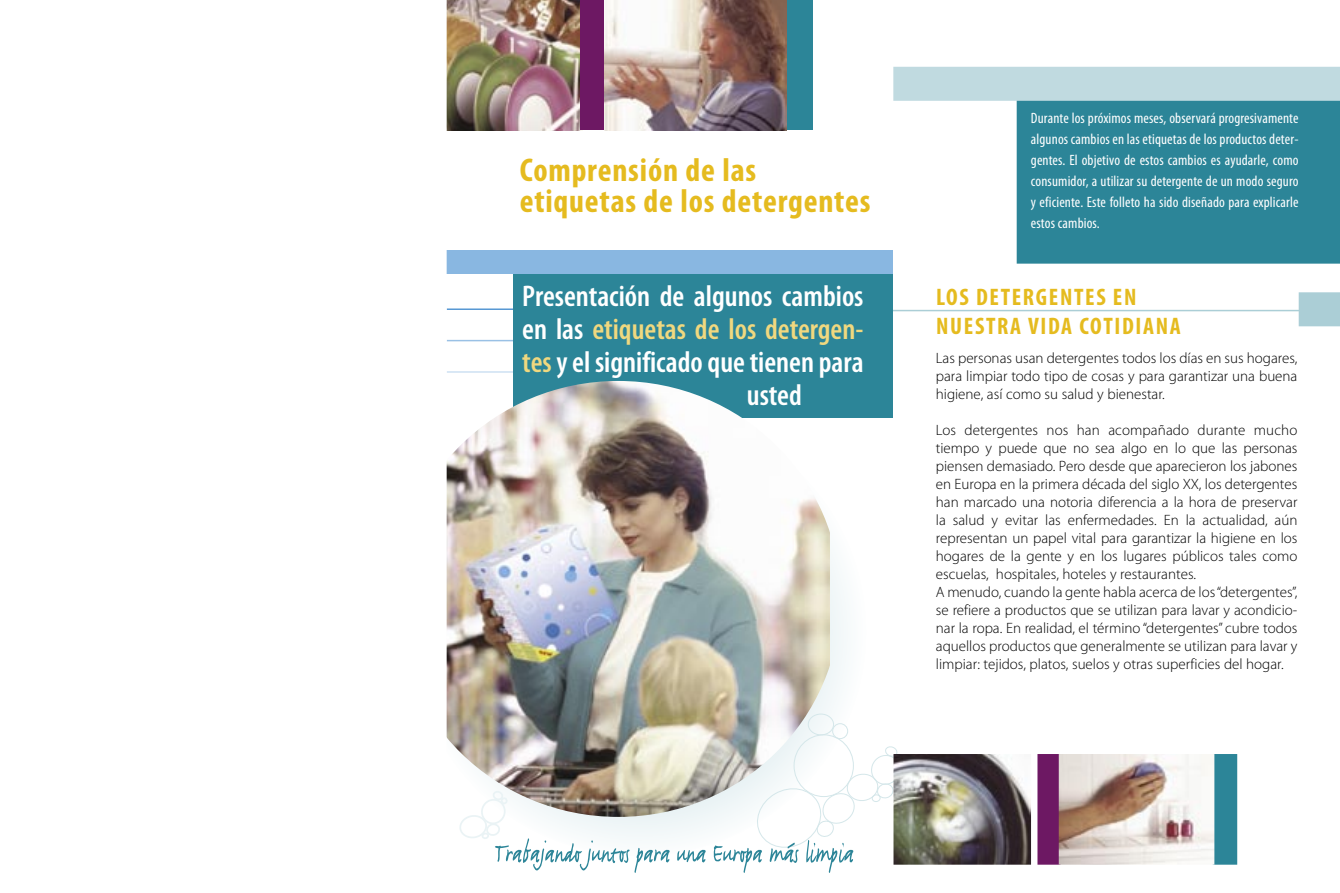
<style>
.page{position:relative;width:1340px;height:893px;background:#fff}
.page>*{position:absolute;margin:0;border:0;box-sizing:border-box;transform-origin:0 0}
.Normal_e{font:700 condensed 33px "Myriad Pro";letter-spacing:.025em;color:#e5bb1f}
.t1{font:600 condensed 30px "Myriad Pro";color:#fff}
.t2{font:600 condensed 30px "Myriad Pro";color:#f0d87f}
.Normal_e-2{font:700 condensed 24px/28.8px "Myriad Pro";letter-spacing:.07em;color:#e5bb1f}
.t3{font:300 15px/18px "Myriad Pro";color:#000;text-align:justify}
.t4{font:condensed 15px/21px "Myriad Pro";letter-spacing:.01em;color:#fff;text-align:justify}
.s1{color:#fff}
.s2{color:#f0d87f}
</style>
<div class="page">
<hr style="left:891px;top:310px;width:448px;height:1px;background:#abced6">
<hr style="left:446px;top:308px;width:159px;height:2px;background:#5798d4">
<hr style="left:446px;top:371px;width:322px;height:2px;background:#cde0f2">
<hr style="left:446px;top:340px;width:292px;height:1px;background:#9ac1e5">
<div style="left:411px;top:407px;width:455px;height:449px;background:#f7fafb;border-radius:50%"></div>
<div style="left:513px;top:260px;width:380px;height:158px;background:#2c8598"></div>
<div style="left:446px;top:250px;width:447px;height:24px;background:#89b7e1"></div>
<img style="left:446px;top:381px;width:383px;height:436px">
<img style="left:446px;top:0;width:134px;height:130px">
<div style="left:580px;top:0;width:27px;height:130px;background:#6d1863"></div>
<div style="left:784px;top:0;width:29px;height:130px;background:#2c8598"></div>
<img style="left:605px;top:0;width:181px;height:130px">
<div style="left:808px;top:714px;width:26px;height:21px;border:1px solid #d5e7ea;border-radius:50%"></div>
<div style="left:832px;top:723px;width:16px;height:16px;border:1px solid #d5e7ea;border-radius:50%"></div>
<div style="left:1016px;top:98px;width:323px;height:166px;background:#2c8598"></div>
<div style="left:893px;top:67px;width:446px;height:34px;background:#c0dae0"></div>
<div style="left:1298px;top:292px;width:41px;height:34px;background:#abced6"></div>
<img style="left:904px;top:754px;width:127px;height:111px">
<div style="left:1037px;top:754px;width:23px;height:111px;background:#6d1863"></div>
<div style="left:1212px;top:754px;width:25px;height:111px;background:#2c8598"></div>
<img style="left:1058px;top:754px;width:156px;height:111px">
<div style="left:330px;top:0;width:116px;height:893px;background:#fff"></div>
<svg style="left:456px;top:788px;width:214px;height:85px"></svg>
<svg style="left:677px;top:849px;width:29px;height:14px"></svg>
<svg style="left:713px;top:744px;width:191px;height:129px"></svg>
<p class="Normal_e" style="left:519px;top:151px;width:238px">Comprensión de las</p>
<p class="Normal_e" style="left:519px;top:183px;width:352px">etiquetas de los detergentes</p>
<p class="t1" style="left:522px;top:280px;width:343px">Presentación de algunos cambios</p>
<p class="t2" style="left:522px;top:313px;width:343px"><span class="s1">en las</span> etiquetas de los detergen-</p>
<p class="t1" style="left:522px;top:346px;width:343px"><span class="s2">tes</span> y el significado que tienen para</p>
<p class="t1" style="left:747px;top:379px;width:57px">usted</p>
<p class="t4" style="left:1030px;top:108px;width:269px">Durante los próximos meses, observará progresivamente algunos cambios en las etiquetas de los productos deter&shy;gentes. El objetivo de estos cambios es ayudarle, como consumidor, a utilizar su detergente de un modo seguro y eficiente. Este folleto ha sido diseñado para explicarle estos cambios.</p>
<p class="Normal_e-2" style="left:936px;top:283px;width:246px">LOS DETERGENTES EN<br>NUESTRA VIDA COTIDIANA</p>
<p class="t3" style="left:935px;top:350px;width:363px">Las personas usan detergentes todos los días en sus hogares, para limpiar todo tipo de cosas y para garantizar una buena higiene, así como su salud y bienestar.</p>
<p class="t3" style="left:935px;top:422px;width:363px">Los detergentes nos han acompañado durante mucho tiempo y puede que no sea algo en lo que las personas piensen demasiado. Pero desde que aparecieron los jabones en Europa en la primera década del siglo XX, los detergentes han marcado una notoria diferencia a la hora de preservar la salud y evitar las enfermedades. En la actualidad, aún representan un papel vital para garantizar la higiene en los hogares de la gente y en los lugares públicos tales como escuelas, hospitales, hoteles y restaurantes.</p>
<p class="t3" style="left:935px;top:584px;width:363px">A menudo, cuando la gente habla acerca de los “detergentes”, se refiere a productos que se utilizan para lavar y acondicio&shy;nar la ropa. En realidad, el término “detergentes” cubre todos aquellos productos que generalmente se utilizan para lavar y limpiar: tejidos, platos, suelos y otras superficies del hogar.</p>
</div>
